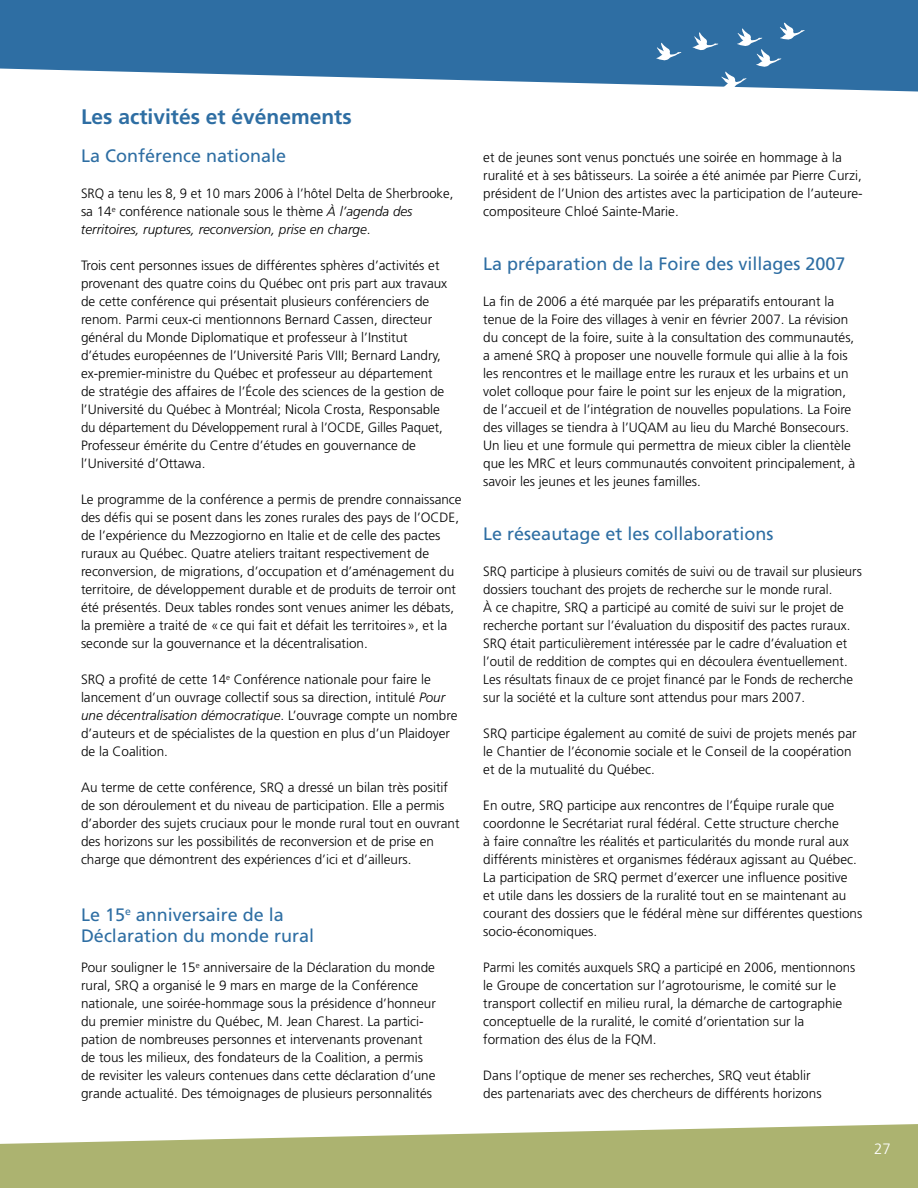
<style>
.page{position:relative;width:918px;height:1188px;background:#fff}
.page>*{position:absolute;margin:0;border:0;box-sizing:border-box;transform-origin:0 0}
.t1{font:700 21px "Frutiger";color:#2e6ea3}
.t2{font:18px/21px "Frutiger";color:#2e6ea3}
.t3{font:300 15px "Frutiger";color:#fff}
.t4{font:300 13.5px/18px "Frutiger";color:#000}
.s1{font-style:italic}
</style>
<div class="page">
<svg style="left:0;top:0;width:918px;height:92px;background:#4b82af"></svg>
<svg style="left:656px;top:43px;width:25px;height:19px"></svg>
<svg style="left:692px;top:22px;width:113px;height:68px;background:#4981af"></svg>
<svg style="left:0;top:1124px;width:918px;height:64px;background:#b8be86"></svg>
<h1 class="t1" style="left:81px;top:105px;width:272px">Les activités et événements</h1>
<h2 class="t2" style="left:81px;top:145px;width:207px">La Conférence nationale</h2>
<p class="t4" style="left:81px;top:184px;width:374px">SRQ a tenu les 8, 9 et 10 mars 2006 à l’hôtel Delta de Sherbrooke, sa 14<sup>e</sup> conférence nationale sous le thème <span class="s1">À l’agenda des territoires, ruptures, reconversion, prise en charge</span>.</p>
<p class="t4" style="left:81px;top:256px;width:368px">Trois cent personnes issues de différentes sphères d’activités et provenant des quatre coins du Québec ont pris part aux travaux de cette conférence qui présentait plusieurs conférenciers de renom. Parmi ceux-ci mentionnons Bernard Cassen, directeur général du Monde Diplomatique et professeur à l’Institut d’études européennes de l’Université Paris VIII; Bernard Landry, ex-premier-ministre du Québec et professeur au département de stratégie des affaires de l’École des sciences de la gestion de l’Université du Québec à Montréal; Nicola Crosta, Responsable du département du Développement rural à l’OCDE, Gilles Paquet, Professeur émérite du Centre d’études en gouvernance de l’Université d’Ottawa.</p>
<p class="t4" style="left:81px;top:490px;width:382px">Le programme de la conférence a permis de prendre connaissance des défis qui se posent dans les zones rurales des pays de l’OCDE, de l’expérience du Mezzogiorno en Italie et de celle des pactes ruraux au Québec. Quatre ateliers traitant respectivement de reconversion, de migrations, d’occupation et d’aménagement du territoire, de développement durable et de produits de terroir ont été présentés. Deux tables rondes sont venues animer les débats, la première a traité de «ce qui fait et défait les territoires», et la seconde sur la gouvernance et la décentralisation.</p>
<p class="t4" style="left:81px;top:670px;width:378px">SRQ a profité de cette 14<sup>e</sup> Conférence nationale pour faire le lancement d’un ouvrage collectif sous sa direction, intitulé <span class="s1">Pour une décentralisation démocratique</span>. L’ouvrage compte un nombre d’auteurs et de spécialistes de la question en plus d’un Plaidoyer de la Coalition.</p>
<p class="t4" style="left:81px;top:778px;width:380px">Au terme de cette conférence, SRQ a dressé un bilan très positif de son déroulement et du niveau de participation. Elle a permis d’aborder des sujets cruciaux pour le monde rural tout en ouvrant des horizons sur les possibilités de reconversion et de prise en charge que démontrent des expériences d’ici et d’ailleurs.</p>
<h2 class="t2" style="left:81px;top:904px;width:235px">Le 15<sup>e</sup> anniversaire de la<br>Déclaration du monde rural</h2>
<p class="t4" style="left:81px;top:958px;width:356px">Pour souligner le 15<sup>e</sup> anniversaire de la Déclaration du monde rural, SRQ a organisé le 9 mars en marge de la Conférence nationale, une soirée-hommage sous la présidence d’honneur du premier ministre du Québec, M. Jean Charest. La partici&shy;pation de nombreuses personnes et intervenants provenant de tous les milieux, des fondateurs de la Coalition, a permis de revisiter les valeurs contenues dans cette déclaration d’une grande actualité. Des témoignages de plusieurs personnalités</p>
<p class="t4" style="left:483px;top:148px;width:381px">et de jeunes sont venus ponctués une soirée en hommage à la ruralité et à ses bâtisseurs. La soirée a été animée par Pierre Curzi, président de l’Union des artistes avec la participation de l’auteure&shy;compositeure Chloé Sainte-Marie.</p>
<h2 class="t2" style="left:483px;top:253px;width:364px">La préparation de la Foire des villages 2007</h2>
<p class="t4" style="left:483px;top:292px;width:374px">La fin de 2006 a été marquée par les préparatifs entourant la tenue de la Foire des villages à venir en février 2007. La révision du concept de la foire, suite à la consultation des communautés, a amené SRQ à proposer une nouvelle formule qui allie à la fois les rencontres et le maillage entre les ruraux et les urbains et un volet colloque pour faire le point sur les enjeux de la migration, de l’accueil et de l’intégration de nouvelles populations. La Foire des villages se tiendra à l’UQAM au lieu du Marché Bonsecours.<br>Un lieu et une formule qui permettra de mieux cibler la clientèle que les MRC et leurs communautés convoitent principalement, à savoir les jeunes et les jeunes familles.</p>
<h2 class="t2" style="left:483px;top:523px;width:292px">Le réseautage et les collaborations</h2>
<p class="t4" style="left:483px;top:562px;width:380px">SRQ participe à plusieurs comités de suivi ou de travail sur plusieurs dossiers touchant des projets de recherche sur le monde rural.<br>À ce chapitre, SRQ a participé au comité de suivi sur le projet de recherche portant sur l’évaluation du dispositif des pactes ruraux.<br>SRQ était particulièrement intéressée par le cadre d’évaluation et l’outil de reddition de comptes qui en découlera éventuellement.<br>Les résultats finaux de ce projet financé par le Fonds de recherche sur la société et la culture sont attendus pour mars 2007.</p>
<p class="t4" style="left:483px;top:724px;width:375px">SRQ participe également au comité de suivi de projets menés par le Chantier de l’économie sociale et le Conseil de la coopération et de la mutualité du Québec.</p>
<p class="t4" style="left:483px;top:796px;width:381px">En outre, SRQ participe aux rencontres de l’Équipe rurale que coordonne le Secrétariat rural fédéral. Cette structure cherche<br>à faire connaître les réalités et particularités du monde rural aux différents ministères et organismes fédéraux agissant au Québec.<br>La participation de SRQ permet d’exercer une influence positive<br>et utile dans les dossiers de la ruralité tout en se maintenant au courant des dossiers que le fédéral mène sur différentes questions socio-économiques.</p>
<p class="t4" style="left:483px;top:958px;width:373px">Parmi les comités auxquels SRQ a participé en 2006, mentionnons le Groupe de concertation sur l’agrotourisme, le comité sur le transport collectif en milieu rural, la démarche de cartographie conceptuelle de la ruralité, le comité d’orientation sur la formation des élus de la FQM.</p>
<p class="t4" style="left:483px;top:1066px;width:340px">Dans l’optique de mener ses recherches, SRQ veut établir des partenariats avec des chercheurs de différents horizons</p>
<p class="t3" style="left:874px;top:1141px;width:18px">27</p>
</div>
